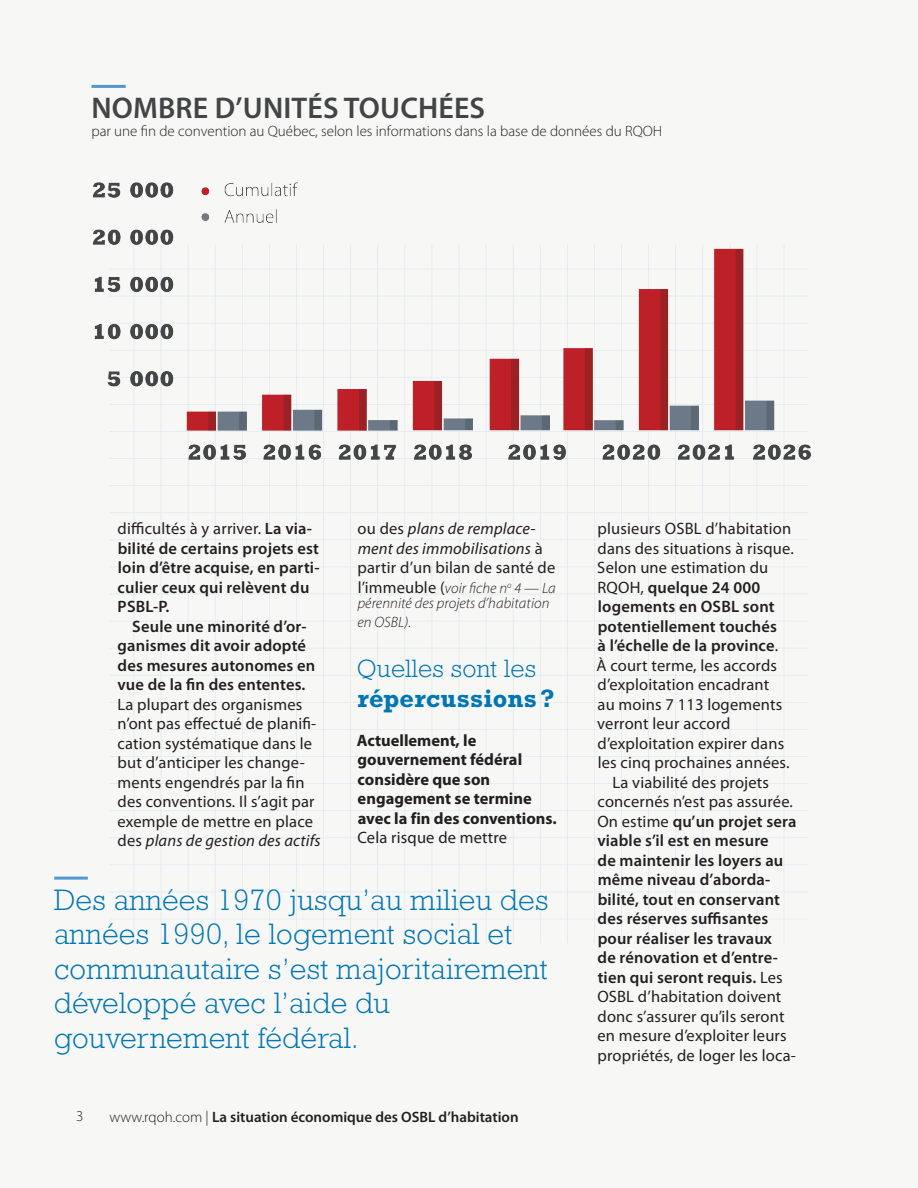
<style>
.page{position:relative;width:918px;height:1188px;background:#f7f7f6}
.page>*{position:absolute;margin:0;border:0;box-sizing:border-box;transform-origin:0 0}
.titres_et_citations{font:300 30px/34.5px "Rockwell Std";letter-spacing:.01em;color:#0076b2}
.titres_et_citations-2{font:600 30px "Myriad Pro";letter-spacing:.005em;color:#434445}
.titres_et_citations-3{font:300 25.5px/30px "Rockwell Std";letter-spacing:.01em;color:#0076b2}
.titres_et_citations-4{font:16.5px/19.5px "Myriad Pro";letter-spacing:.01em;color:#231f20}
.t1{font:600 16.5px/19.5px "Myriad Pro";letter-spacing:.01em;color:#231f20}
.titres_et_citations-5{font:700 16.5px/19.5px "Myriad Pro";color:#231f20}
.t2{font:italic 16.5px/19.5px "Myriad Pro";letter-spacing:.01em;color:#231f20}
.titres_et_citations-6{font:300 15px "Myriad Pro";color:#231f20}
.t3{font:italic 300 15px/15px "Myriad Pro";letter-spacing:.005em;color:#231f20}
.t4{font:600 15px "Myriad Pro";color:#231f20}
.s1{font-weight:400}
.s2{font-weight:600}
.s3{font-style:italic}
.s4{font-style:normal}
.s5{font-weight:400;font-style:normal;font-size:16.5px}
.s6{font-weight:700}
.s7{font-weight:300}
</style>
<div class="page">
<hr style="left:54px;top:877px;width:34px;height:3px;background:#5197d1">
<img style="left:93px;top:182px;width:718px;height:278px">
<hr style="left:92px;top:85px;width:34px;height:3px;background:#5197d1">
<p class="titres_et_citations-2" style="left:92px;top:89px;width:395px">NOMBRE D’UNITÉS TOUCHÉES</p>
<p class="titres_et_citations-6" style="left:92px;top:122px;width:572px">par une fin de convention au Québec, selon les informations dans la base de données du RQOH</p>
<p class="t1" style="left:118px;top:518px;width:204px"><span class="s1">difficultés à y arriver.</span> La via&shy;bilité de certains projets est loin d’être acquise, en parti&shy;culier ceux qui relèvent du<br>PSBL-P.</p>
<p class="titres_et_citations-4" style="left:117px;top:616px;width:205px;text-indent:15px"><span class="s2">Seule une minorité d’or&shy;ganismes dit avoir adopté des mesures autonomes en vue de la fin des ententes.<br></span>La plupart des organismes n’ont pas effectué de planifi&shy;cation systématique dans le but d’anticiper les change&shy;ments engendrés par la fin des conventions. Il s’agit par exemple de mettre en place des <span class="s3">plans de gestion des actifs</span></p>
<p class="t2" style="left:358px;top:519px;width:199px"><span class="s4">ou des</span> plans de remplace&shy;ment des immobilisations <span class="s4">à partir d’un bilan de santé de</span></p>
<p class="t3" style="left:358px;top:580px;width:200px"><span class="s5">l’immeuble (</span>voir fiche n<sup>o</sup> 4 — La pérennité des projets d’habitation</p>
<p class="t3" style="left:357px;top:614px;width:55px">en OSBL).</p>
<p class="titres_et_citations-3" style="left:357px;top:653px;width:200px">Quelles sont les <span class="s6">répercussions ?</span></p>
<p class="titres_et_citations-5" style="left:357px;top:730px;width:202px">Actuellement, le gouvernement fédéral considère que son engagement se termine avec la fin des conventions.<br><span class="s1">Cela risque de mettre</span></p>
<p class="titres_et_citations" style="left:54px;top:882px;width:496px">Des années 1970 jusqu’au milieu des années 1990, le logement social et communautaire s’est majoritairement développé avec l’aide du gouvernement fédéral.</p>
<p class="titres_et_citations-6" style="left:76px;top:1107px;width:9px">3</p>
<p class="t4" style="left:110px;top:1108px;width:411px"><span class="s7">www.rqoh.com |</span> La situation économique des OSBL d’habitation</p>
<p class="titres_et_citations-4" style="left:596px;top:519px;width:199px">plusieurs OSBL d’habitation dans des situations à risque.<br>Selon une estimation du<br>RQOH, <span class="s2">quelque 24 000 logements en OSBL sont potentiellement touchés<br>à l’échelle de la province</span>.<br>À court terme, les accords d’exploitation encadrant<br>au moins 7 113 logements verront leur accord d’exploitation expirer dans les cinq prochaines années.</p>
<p class="t1" style="left:597px;top:772px;width:201px;text-indent:15px"><span class="s1">La viabilité des projets concernés n’est pas assurée.<br>On estime</span> qu’un projet sera viable s’il est en mesure<br>de maintenir les loyers au même niveau d’aborda&shy;bilité, tout en conservant des réserves suffisantes pour réaliser les travaux<br>de rénovation et d’entre&shy;tien qui seront requis. <span class="s1">Les<br>OSBL d’habitation doivent donc s’assurer qu’ils seront en mesure d’exploiter leurs propriétés, de loger les loca-</span></p>
</div>
